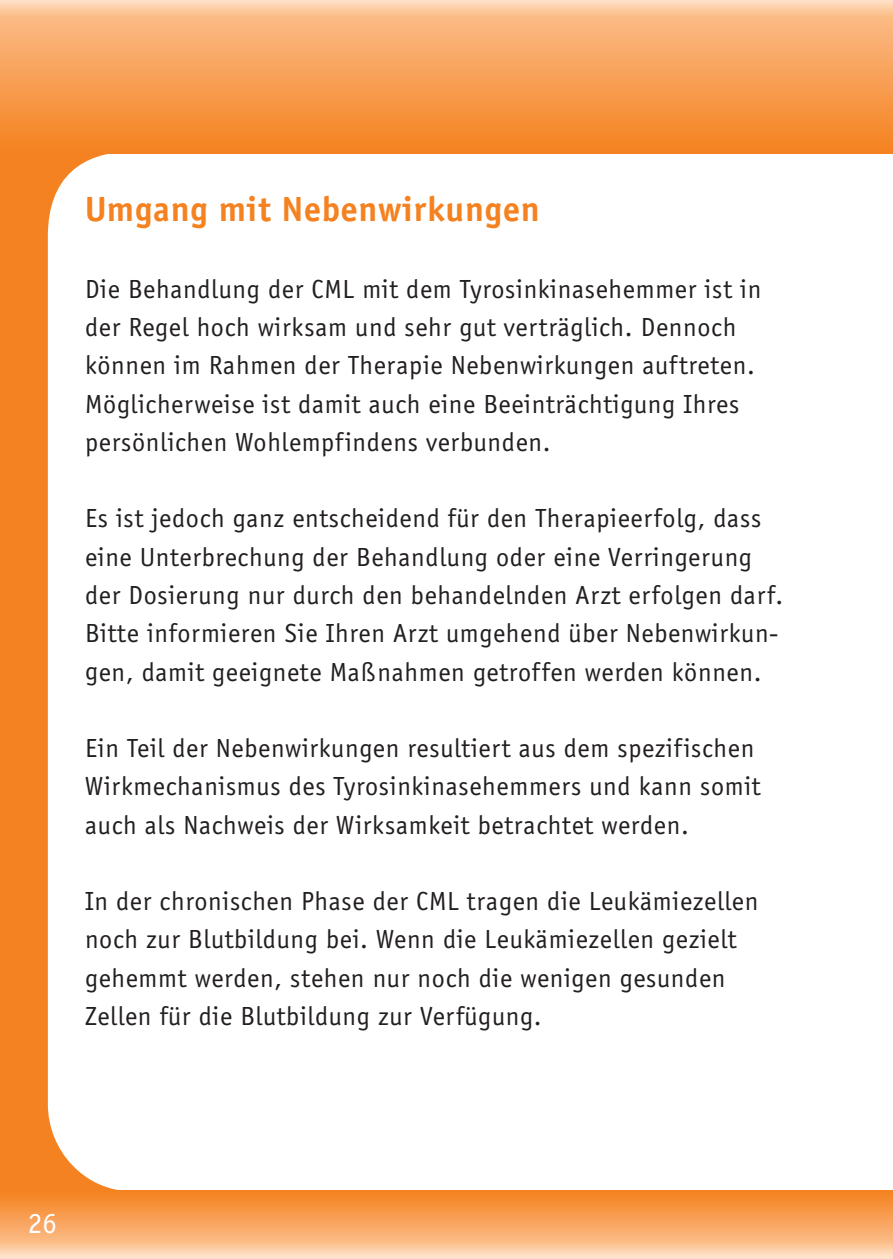
<style>
.page{position:relative;width:893px;height:1259px;background:#fff}
.page>*{position:absolute;margin:0;border:0;box-sizing:border-box;transform-origin:0 0}
.t1{font:700 36px "Officina Sans";letter-spacing:.025em;color:#f58220}
.t2{font:30px "Officina Sans";color:#fff}
.t3{font:27px/38.4px "Officina Sans";letter-spacing:.025em;color:#231f20}
</style>
<div class="page">
<svg style="left:0;top:1191px;width:893px;height:68px;background:#f8aa68"></svg>
<svg style="left:0;top:0;width:893px;height:153px;background:#f8a35b"></svg>
<svg style="left:0;top:151px;width:132px;height:1040px"></svg>
<h1 class="t1" style="left:85px;top:187px;width:456px">Umgang mit Nebenwirkungen</h1>
<p class="t3" style="left:85px;top:270px;width:678px">Die Behandlung der CML mit dem Tyrosinkinasehemmer ist in der Regel hoch wirksam und sehr gut verträglich. Dennoch können im Rahmen der Therapie Nebenwirkungen auftreten.<br>Möglicherweise ist damit auch eine Beeinträchtigung Ihres persönlichen Wohlempfindens verbunden.</p>
<p class="t3" style="left:85px;top:499px;width:700px">Es ist jedoch ganz entscheidend für den Therapieerfolg, dass eine Unterbrechung der Behandlung oder eine Verringerung der Dosierung nur durch den behandelnden Arzt erfolgen darf.<br>Bitte informieren Sie Ihren Arzt umgehend über Nebenwirkun&shy;gen, damit geeignete Maßnahmen getroffen werden können.</p>
<p class="t3" style="left:85px;top:729px;width:677px">Ein Teil der Nebenwirkungen resultiert aus dem spezifischen<br>Wirkmechanismus des Tyrosinkinasehemmers und kann somit auch als Nachweis der Wirksamkeit betrachtet werden.</p>
<p class="t3" style="left:85px;top:882px;width:675px">In der chronischen Phase der CML tragen die Leukämiezellen noch zur Blutbildung bei. Wenn die Leukämiezellen gezielt gehemmt werden, stehen nur noch die wenigen gesunden Zellen für die Blutbildung zur Verfügung.</p>
<p class="t2" style="left:28px;top:1206px;width:31px">26</p>
</div>
